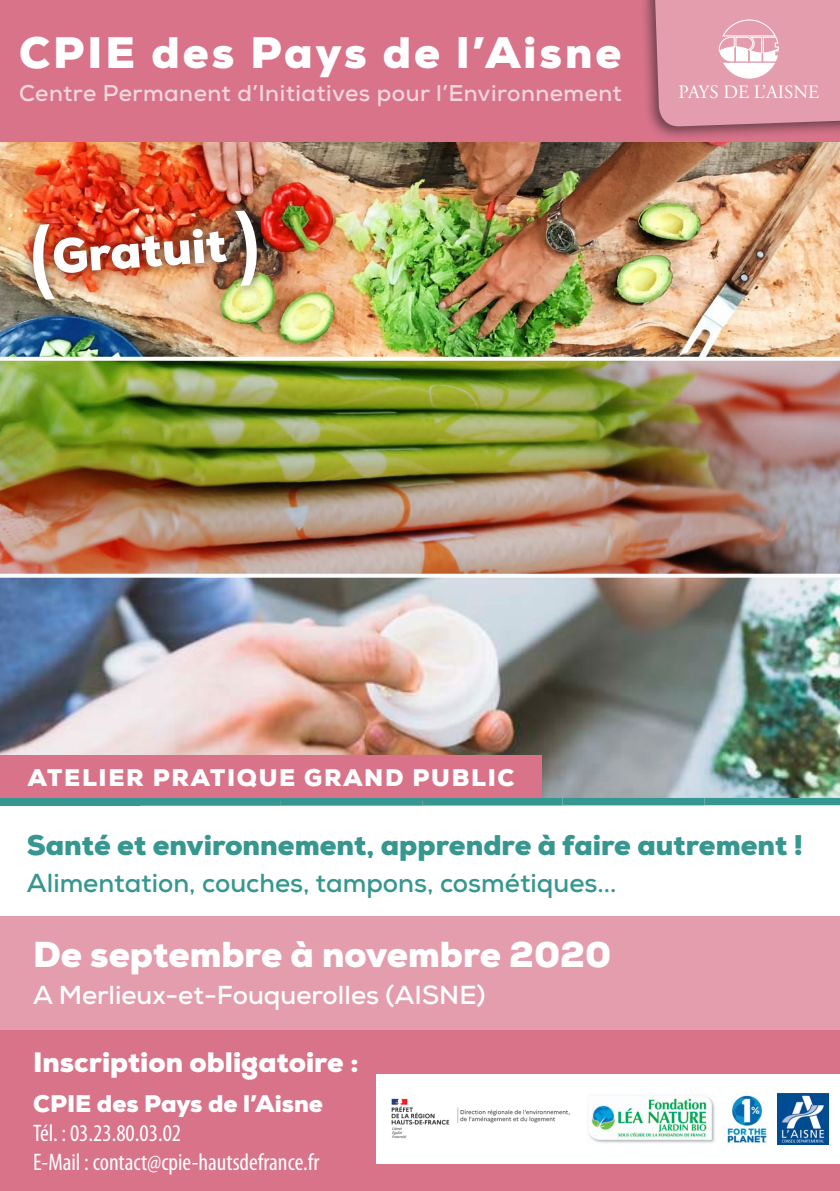
<style>
.page{position:relative;width:840px;height:1191px;background:#fff}
.page>*{position:absolute;margin:0;border:0;box-sizing:border-box;transform-origin:0 0}
.t1{font:900 48px "Nexa";color:#fff}
.t2{font:900 44px "Nexa";letter-spacing:.07em;color:#fff}
.t3{font:900 36px "Nexa";color:#fff}
.t4{font:900 28.4px "Nexa";color:#369790}
.t5{font:900 28px "Nexa";color:#fff}
.t6{font:700 26px "Nexa";color:#369790}
.t7{font:700 26px "Nexa";color:#fff}
.t8{font:condensed 24px/28.8px "Myriad Pro";color:#fff}
.t9{font:900 24px "Nexa";letter-spacing:.07em;color:#fff}
.t10{font:900 24px "Nexa";color:#fff}
.t11{font:700 22.8px "Nexa";letter-spacing:.02em;color:#f3d5dc}
.t12{font:18.8px "Adobe Garamond Pro";color:#fff}
</style>
<div class="page">
<img style="left:0;top:142px;width:839px;height:656px">
<div style="left:0;top:916px;width:839px;height:114px;background:#e49dad"></div>
<div style="left:0;top:755px;width:541px;height:49px;background:#d8738a"></div>
<div style="left:0;top:1030px;width:839px;height:161px;background:#d8738a"></div>
<div style="left:376px;top:1074px;width:463px;height:89px;background:#fff"></div>
<div style="left:139px;top:798px;width:700px;height:7px;background:#369790"></div>
<div style="left:0;top:798px;width:139px;height:7px;background:#369790"></div>
<div style="left:22px;top:199px;width:245px;height:110px;background:#231f20;opacity:.75"></div>
<svg style="left:32px;top:224px;width:23px;height:75px"></svg>
<svg style="left:235px;top:210px;width:22px;height:76px"></svg>
<div style="left:0;top:0;width:839px;height:142px;background:#d8738a"></div>
<div style="left:638px;top:0;width:201px;height:141px;background:#231f20;opacity:.6"></div>
<svg style="left:653px;top:0;width:186px;height:127px;background:#e19fae"></svg>
<img style="left:588px;top:1094px;width:127px;height:49px">
<img style="left:391px;top:1098px;width:179px;height:41px">
<img style="left:777px;top:1093px;width:50px;height:51px">
<img style="left:721px;top:1093px;width:46px;height:51px">
<svg style="left:0;top:357px;width:839px;height:4px"></svg>
<svg style="left:0;top:573px;width:839px;height:4px"></svg>
<h2 class="t2" style="left:19px;top:25px;width:603px">CPIE des Pays de l’Aisne</h2>
<p class="t11" style="left:19px;top:79px;width:604px">Centre Permanent d’Initiatives pour l’Environnement</p>
<p class="t12" style="left:678px;top:81px;width:142px">PAYS DE L’AISNE</p>
<h1 class="t1" style="left:50px;top:226px;width:176px;rotate:-4deg">Gratuit</h1>
<p class="t9" style="left:28px;top:762px;width:488px">ATELIER PRATIQUE GRAND PUBLIC</p>
<p class="t4" style="left:27px;top:827px;width:777px">Santé et environnement, apprendre à faire autrement !</p>
<p class="t6" style="left:27px;top:866px;width:590px">Alimentation, couches, tampons, cosmétiques...</p>
<h3 class="t3" style="left:33px;top:931px;width:579px">De septembre à novembre 2020</h3>
<p class="t7" style="left:33px;top:977px;width:453px">A Merlieux-et-Fouquerolles (AISNE)</p>
<p class="t5" style="left:33px;top:1044px;width:327px">Inscription obligatoire :</p>
<p class="t10" style="left:33px;top:1088px;width:291px">CPIE des Pays de l’Aisne</p>
<p class="t8" style="left:33px;top:1118px;width:287px">Tél. : 03.23.80.03.02<br>E-Mail : contact@cpie-hautsdefrance.fr</p>
</div>
